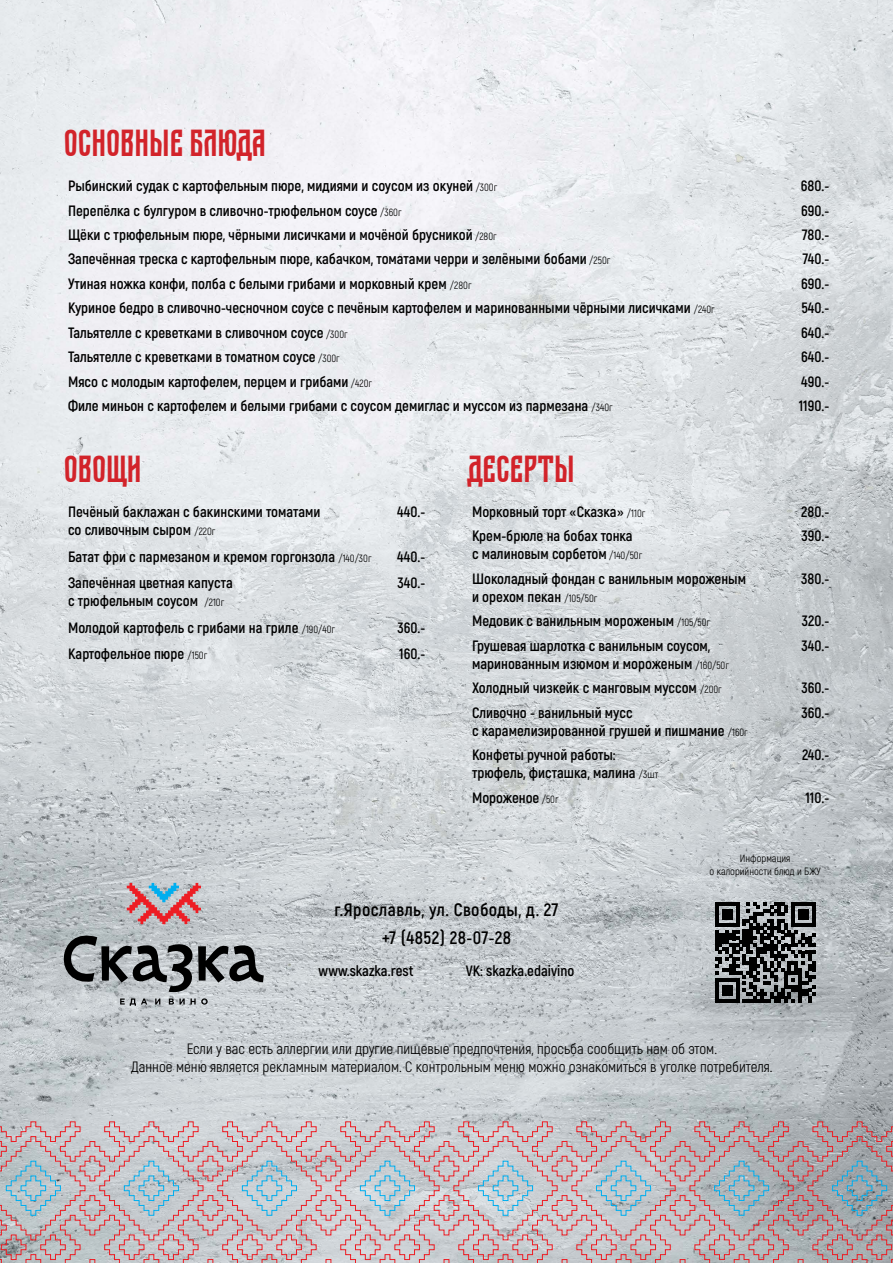
<style>
.page{position:relative;width:893px;height:1263px;background:#fff}
.page>*{position:absolute;margin:0;border:0;box-sizing:border-box;transform-origin:0 0}
.t1{font:37.5px "Dobrozrachniy";color:#d2232a}
.t2{font:700 18px "Akrobat";letter-spacing:.025em;color:#000}
.t3{font:700 15px/18px "Akrobat";color:#000}
.t4{font:15px/18px "Akrobat";color:#000;text-align:center}
.t5{font:10.5px/12.6px "Akrobat";color:#000;text-align:center}
.s1{font-weight:400;font-size:10.5px}
</style>
<div class="page">
<img style="left:0;top:0;width:893px;height:1121px">
<svg style="left:715px;top:902px;width:100px;height:100px;background:#4f5153"></svg>
<svg style="left:52px;top:883px;width:214px;height:123px;background:#a4a2a6"></svg>
<svg style="left:0;top:1121px;width:893px;height:142px;background:#c4b7bc"></svg>
<svg style="left:477px;top:1160px;width:416px;height:103px;background:#b6afb5"></svg>
<h1 class="t1" style="left:64px;top:121px;width:204px">ОСНОВНЫЕ БЛЮДА</h1>
<p class="t3" style="left:68px;top:177px;width:431px">Рыбинский судак с картофельным пюре, мидиями и соусом из окуней <span class="s1">/300г</span></p>
<p class="t3" style="left:801px;top:177px;width:30px">680.-</p>
<p class="t3" style="left:68px;top:201px;width:335px">Перепёлка с булгуром в сливочно-трюфельном соусе <span class="s1">/360г</span></p>
<p class="t3" style="left:801px;top:201px;width:30px">690.-</p>
<p class="t3" style="left:68px;top:226px;width:430px">Щёки с трюфельным пюре, чёрными лисичками и мочёной брусникой <span class="s1">/280г</span></p>
<p class="t3" style="left:802px;top:226px;width:28px">780.-</p>
<p class="t3" style="left:68px;top:250px;width:544px">Запечённая треска с картофельным пюре, кабачком, томатами черри и зелёными бобами <span class="s1">/250г</span></p>
<p class="t3" style="left:803px;top:250px;width:28px">740.-</p>
<p class="t3" style="left:68px;top:275px;width:405px">Утиная ножка конфи, полба с белыми грибами и морковный крем <span class="s1">/280г</span></p>
<p class="t3" style="left:801px;top:274px;width:30px">690.-</p>
<p class="t3" style="left:68px;top:299px;width:648px">Куриное бедро в сливочно-чесночном соусе с печёным картофелем и маринованными чёрными лисичками <span class="s1">/240г</span></p>
<p class="t3" style="left:801px;top:299px;width:29px">540.-</p>
<p class="t3" style="left:68px;top:323px;width:281px">Тальятелле с креветками в сливочном соусе <span class="s1">/300г</span></p>
<p class="t3" style="left:801px;top:323px;width:29px">640.-</p>
<p class="t3" style="left:68px;top:348px;width:273px">Тальятелле с креветками в томатном соусе <span class="s1">/300г</span></p>
<p class="t3" style="left:801px;top:348px;width:29px">640.-</p>
<p class="t3" style="left:68px;top:372px;width:306px">Мясо с молодым картофелем, перцем и грибами <span class="s1">/420г</span></p>
<p class="t3" style="left:801px;top:372px;width:29px">490.-</p>
<p class="t3" style="left:68px;top:397px;width:546px">Филе миньон с картофелем и белыми грибами с соусом демиглас и муссом из пармезана <span class="s1">/340г</span></p>
<p class="t3" style="left:799px;top:397px;width:32px">1190.-</p>
<h1 class="t1" style="left:64px;top:447px;width:79px">ОВОЩИ</h1>
<p class="t3" style="left:68px;top:503px;width:254px">Печёный баклажан с бакинскими томатами со сливочным сыром <span class="s1">/220г</span></p>
<p class="t3" style="left:397px;top:503px;width:30px">440.-</p>
<p class="t3" style="left:68px;top:547px;width:305px">Батат фри с пармезаном и кремом горгонзола <span class="s1">/140/30г</span></p>
<p class="t3" style="left:397px;top:547px;width:30px">440.-</p>
<p class="t3" style="left:68px;top:574px;width:166px">Запечённая цветная капуста с трюфельным соусом <span class="s1">/210г</span></p>
<p class="t3" style="left:398px;top:574px;width:29px">340.-</p>
<p class="t3" style="left:68px;top:618px;width:269px">Молодой картофель с грибами на гриле <span class="s1">/190/40г</span></p>
<p class="t3" style="left:397px;top:618px;width:29px">360.-</p>
<p class="t3" style="left:68px;top:645px;width:141px">Картофельное пюре <span class="s1">/150г</span></p>
<p class="t3" style="left:399px;top:645px;width:27px">160.-</p>
<h1 class="t1" style="left:468px;top:447px;width:108px">ДЕСЕРТЫ</h1>
<p class="t3" style="left:472px;top:503px;width:175px">Морковный торт «Сказка» <span class="s1">/110г</span></p>
<p class="t3" style="left:801px;top:503px;width:30px">280.-</p>
<p class="t3" style="left:472px;top:527px;width:172px">Крем-брюле на бобах тонка с малиновым сорбетом <span class="s1">/140/50г</span></p>
<p class="t3" style="left:801px;top:527px;width:29px">390.-</p>
<p class="t3" style="left:472px;top:570px;width:276px">Шоколадный фондан с ванильным мороженым и орехом пекан <span class="s1">/105/50г</span></p>
<p class="t3" style="left:801px;top:570px;width:30px">380.-</p>
<p class="t3" style="left:472px;top:612px;width:240px">Медовик с ванильным мороженым <span class="s1">/105/50г</span></p>
<p class="t3" style="left:802px;top:612px;width:29px">320.-</p>
<p class="t3" style="left:472px;top:636px;width:258px">Грушевая шарлотка с ванильным соусом, маринованным изюмом и мороженым <span class="s1">/160/50г</span></p>
<p class="t3" style="left:802px;top:636px;width:29px">340.-</p>
<p class="t3" style="left:472px;top:679px;width:251px">Холодный чизкейк с манговым муссом <span class="s1">/200г</span></p>
<p class="t3" style="left:801px;top:679px;width:29px">360.-</p>
<p class="t3" style="left:472px;top:703px;width:277px">Сливочно - ванильный мусс<br>с карамелизированной грушей и пишмание <span class="s1">/160г</span></p>
<p class="t3" style="left:801px;top:703px;width:29px">360.-</p>
<p class="t3" style="left:472px;top:746px;width:188px">Конфеты ручной работы: трюфель, фисташка, малина <span class="s1">/3шт</span></p>
<p class="t3" style="left:802px;top:746px;width:29px">240.-</p>
<p class="t3" style="left:472px;top:788px;width:88px">Мороженое <span class="s1">/50г</span></p>
<p class="t3" style="left:805px;top:788px;width:25px">110.-</p>
<p class="t5" style="left:710px;top:852px;width:113px">Информация<br>о калорийности блюд и БЖУ</p>
<p class="t2" style="left:334px;top:898px;width:226px">г.Ярославль, ул. Свободы, д. 27</p>
<p class="t2" style="left:382px;top:927px;width:131px">+7 (4852) 28-07-28</p>
<p class="t3" style="left:319px;top:962px;width:96px">www.skazka.rest</p>
<p class="t3" style="left:466px;top:962px;width:110px">VK: skazka.edaivino</p>
<p class="t4" style="left:131px;top:1040px;width:643px">Если у вас есть аллергии или другие пищевые предпочтения, просьба сообщить нам об этом.<br>Данное меню является рекламным материалом. С контрольным меню можно ознакомиться в уголке потребителя.</p>
</div>
